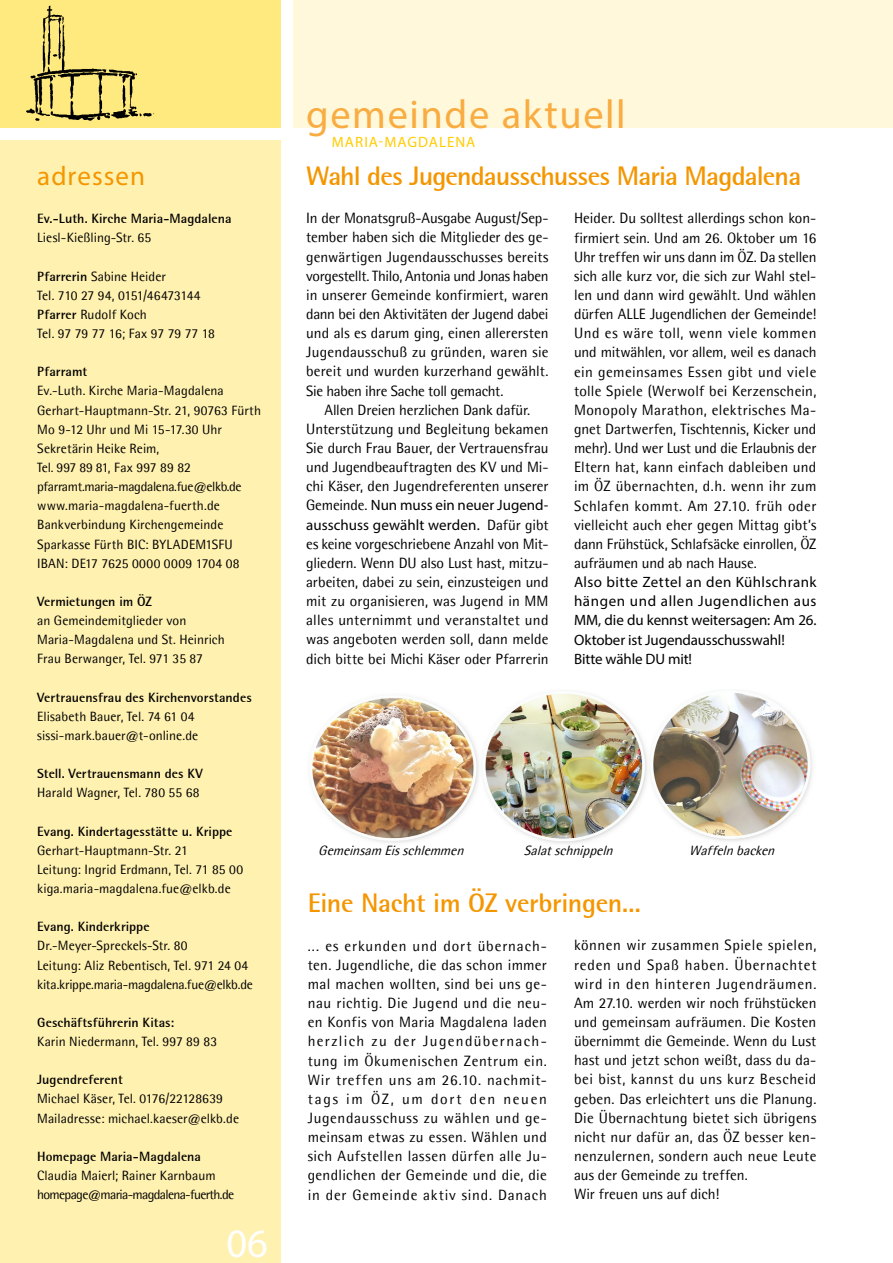
<style>
.page{position:relative;width:893px;height:1263px;background:#fff}
.page>*{position:absolute;margin:0;border:0;box-sizing:border-box;transform-origin:0 0}
.t1{font:40.5px "Myriad Pro";letter-spacing:.04em;color:#f8ac41}
.t2{font:40.5px "Myriad Pro";color:#fff}
.t3{font:700 27px "Rotis Semi Sans 55";letter-spacing:-.03em;color:#f49600}
.t4{font:700 27px "Rotis Semi Sans 55";letter-spacing:-.01em;color:#f49600}
.t5{font:27px "Myriad Pro";letter-spacing:.04em;color:#f49600}
.t6{font:15px/19.2px "Rotis Semi Sans";letter-spacing:.01em;color:#000;text-align:justify}
.t7{font:15px/19.2px "Myriad Pro";color:#000}
.t8{font:15px "Myriad Pro";letter-spacing:.065em;color:#fc0}
.t9{font:13.5px/19.2px "Rotis Semi Sans";color:#000}
.t10{font:700 13.5px "Rotis Semi Sans 55";letter-spacing:.005em;color:#000}
.t11{font:13.5px/19.2px "Rotis Semi Sans";letter-spacing:-.05em;color:#000}
.t12{font:italic 13.5px "Rotis Semi Sans";color:#000}
.s1{font-family:"Rotis Semi Sans 55";font-weight:700}
.s2{font-family:"Rotis Semi Sans"}
</style>
<div class="page">
<div style="left:293px;top:0;width:600px;height:128px;background:#fff8da"></div>
<div style="left:0;top:0;width:281px;height:128px;background:#ffea80"></div>
<div style="left:0;top:140px;width:281px;height:1123px;background:#fff1b0"></div>
<img style="left:26px;top:5px;width:129px;height:116px">
<img style="left:312px;top:693px;width:500px;height:151px">
<h2 class="t5" style="left:37px;top:159px;width:109px">adressen</h2>
<p class="t10" style="left:37px;top:210px;width:196px">Ev.-Luth. Kirche Maria-Magdalena</p>
<p class="t9" style="left:37px;top:228px;width:116px">Liesl-Kießling-Str. 65</p>
<p class="t9" style="left:37px;top:266px;width:179px"><span class="s1">Pfarrerin</span> Sabine Heider<br>Tel. 710 27 94, 0151/46473144<br><span class="s1">Pfarrer</span> Rudolf Koch<br>Tel. 97 79 77 16; Fax 97 79 77 18</p>
<p class="t10" style="left:37px;top:363px;width:52px">Pfarramt</p>
<p class="t9" style="left:37px;top:381px;width:225px">Ev.-Luth. Kirche Maria-Magdalena Gerhart-Hauptmann-Str. 21, 90763 Fürth Mo 9-12 Uhr und Mi 15-17.30 Uhr Sekretärin Heike Reim,<br>Tel. 997 89 81, Fax 997 89 82 pfarramt.maria-magdalena.fue@elkb.de www.maria-magdalena-fuerth.de Bankverbindung Kirchengemeinde Sparkasse Fürth BIC: BYLADEM1SFU IBAN: DE17 7625 0000 0009 1704 08</p>
<p class="t10" style="left:37px;top:593px;width:116px">Vermietungen im ÖZ</p>
<p class="t9" style="left:37px;top:611px;width:189px">an Gemeindemitglieder von<br>Maria-Magdalena und St. Heinrich<br>Frau Berwanger, Tel. 971 35 87</p>
<p class="t10" style="left:37px;top:689px;width:216px">Vertrauensfrau des Kirchenvorstandes</p>
<p class="t9" style="left:37px;top:706px;width:163px">Elisabeth Bauer, Tel. 74 61 04 sissi-mark.bauer@t-online.de</p>
<p class="t10" style="left:37px;top:765px;width:167px">Stell. Vertrauensmann des KV</p>
<p class="t9" style="left:37px;top:783px;width:164px">Harald Wagner, Tel. 780 55 68</p>
<p class="t10" style="left:37px;top:823px;width:197px">Evang. Kindertagesstätte u. Krippe</p>
<p class="t9" style="left:37px;top:840px;width:207px">Gerhart-Hauptmann-Str. 21<br>Leitung: Ingrid Erdmann, Tel. 71 85 00 kiga.maria-magdalena.fue@elkb.de</p>
<p class="t10" style="left:37px;top:918px;width:114px">Evang. Kinderkrippe</p>
<p class="t9" style="left:37px;top:936px;width:217px">Dr.-Meyer-Spreckels-Str. 80<br>Leitung: Aliz Rebentisch, Tel. 971 24 04 kita.krippe.maria-magdalena.fue@elkb.de</p>
<p class="t10" style="left:37px;top:1014px;width:139px">Geschäftsführerin Kitas:</p>
<p class="t9" style="left:37px;top:1032px;width:182px">Karin Niedermann, Tel. 997 89 83</p>
<p class="t10" style="left:37px;top:1071px;width:87px">Jugendreferent</p>
<p class="t9" style="left:37px;top:1089px;width:203px">Michael Käser, Tel. 0176/22128639<br>Mailadresse: michael.kaeser@elkb.de</p>
<p class="t10" style="left:37px;top:1148px;width:165px">Homepage Maria-Magdalena</p>
<p class="t11" style="left:37px;top:1166px;width:198px">Claudia Maierl; Rainer Karnbaum homepage@maria-magdalena-fuerth.de</p>
<h1 class="t2" style="left:226px;top:1218px;width:43px">06</h1>
<h1 class="t1" style="left:306px;top:89px;width:321px">gemeinde aktuell</h1>
<p class="t8" style="left:332px;top:132px;width:145px">MARIA-MAGDALENA</p>
<h2 class="t3" style="left:306px;top:159px;width:497px">Wahl des Jugendausschusses Maria Magdalena</h2>
<p class="t6" style="left:306px;top:208px;width:244px">In der Monatsgruß-Ausgabe August/Sep&shy;tember haben sich die Mitglieder des ge&shy;genwärtigen Jugendausschusses bereits vorgestellt. Thilo, Antonia und Jonas haben in unserer Gemeinde konfirmiert, waren dann bei den Aktivitäten der Jugend dabei und als es darum ging, einen allerersten Jugendausschuß zu gründen, waren sie bereit und wurden kurzerhand gewählt.<br>Sie haben ihre Sache toll gemacht.</p>
<p class="t6" style="left:306px;top:400px;width:244px;text-align:center">Allen Dreien herzlichen Dank dafür.<br>Unterstützung und Begleitung bekamen Sie durch Frau Bauer, der Vertrauensfrau und Jugendbeauftragten des KV und Mi&shy;chi Käser, den Jugendreferenten unserer</p>
<p class="t7" style="left:306px;top:495px;width:244px"><span class="s2">Gemeinde.</span> Nun muss ein neuer Jugend&shy;ausschuss gewählt werden. <span class="s2">Dafür gibt</span></p>
<p class="t6" style="left:306px;top:534px;width:244px">es keine vorgeschriebene Anzahl von Mit&shy;gliedern. Wenn DU also Lust hast, mitzu&shy;arbeiten, dabei zu sein, einzusteigen und mit zu organisieren, was Jugend in MM alles unternimmt und veranstaltet und was angeboten werden soll, dann melde dich bitte bei Michi Käser oder Pfarrerin</p>
<p class="t6" style="left:574px;top:209px;width:244px">Heider. Du solltest allerdings schon kon&shy;firmiert sein. Und am 26. Oktober um 16<br>Uhr treffen wir uns dann im ÖZ. Da stellen sich alle kurz vor, die sich zur Wahl stel&shy;len und dann wird gewählt. Und wählen dürfen ALLE Jugendlichen der Gemeinde!<br>Und es wäre toll, wenn viele kommen und mitwählen, vor allem, weil es danach ein gemeinsames Essen gibt und viele tolle Spiele (Werwolf bei Kerzenschein, Monopoly Marathon, elektrisches Ma&shy;gnet Dartwerfen, Tischtennis, Kicker und mehr). Und wer Lust und die Erlaubnis der Eltern hat, kann einfach dableiben und im ÖZ übernachten, d.h. wenn ihr zum Schlafen kommt. Am 27.10. früh oder vielleicht auch eher gegen Mittag gibt’s dann Frühstück, Schlafsäcke einrollen, ÖZ aufräumen und ab nach Hause.</p>
<p class="t7" style="left:574px;top:572px;width:244px">Also bitte Zettel an den Kühlschrank hängen und allen Jugendlichen aus<br>MM, die du kennst weitersagen: Am 26.<br>Oktober ist Jugendausschusswahl!<br>Bitte wähle DU mit!</p>
<p class="t12" style="left:318px;top:842px;width:151px">Gemeinsam Eisschlemmen</p>
<p class="t12" style="left:524px;top:842px;width:94px">Salatschnippeln</p>
<p class="t12" style="left:689px;top:842px;width:91px">Waffelnbacken</p>
<h2 class="t4" style="left:308px;top:886px;width:334px">Eine Nacht im ÖZ verbringen...</h2>
<p class="t6" style="left:574px;top:936px;width:244px;text-align:left">können wir zusammen Spiele spielen, reden und Spaß haben. Übernachtet wird in den hinteren Jugendräumen.<br>Am 27.10. werden wir noch frühstücken und gemeinsam aufräumen. Die Kosten übernimmt die Gemeinde. Wenn du Lust hast und jetzt schon weißt, dass du da&shy;bei bist, kannst du uns kurz Bescheid geben. Das erleichtert uns die Planung.<br>Die Übernachtung bietet sich übrigens nicht nur dafür an, das ÖZ besser ken&shy;nenzulernen, sondern auch neue Leute aus der Gemeinde zu treffen.<br>Wir freuen uns auf dich!</p>
<p class="t6" style="left:308px;top:936px;width:241px">... es erkunden und dort übernach&shy;ten. Jugendliche, die das schon immer mal machen wollten, sind bei uns ge&shy;nau richtig. Die Jugend und die neu&shy;en Konfis von Maria Magdalena laden herzlich zu der Jugendübernach&shy;tung im Ökumenischen Zentrum ein.<br>Wir treffen uns am 26.10. nachmit&shy;tags im ÖZ, um dort den neuen Jugendausschuss zu wählen und ge&shy;meinsam etwas zu essen. Wählen und sich Aufstellen lassen dürfen alle Ju&shy;gendlichen der Gemeinde und die, die in der Gemeinde aktiv sind. Danach</p>
</div>
